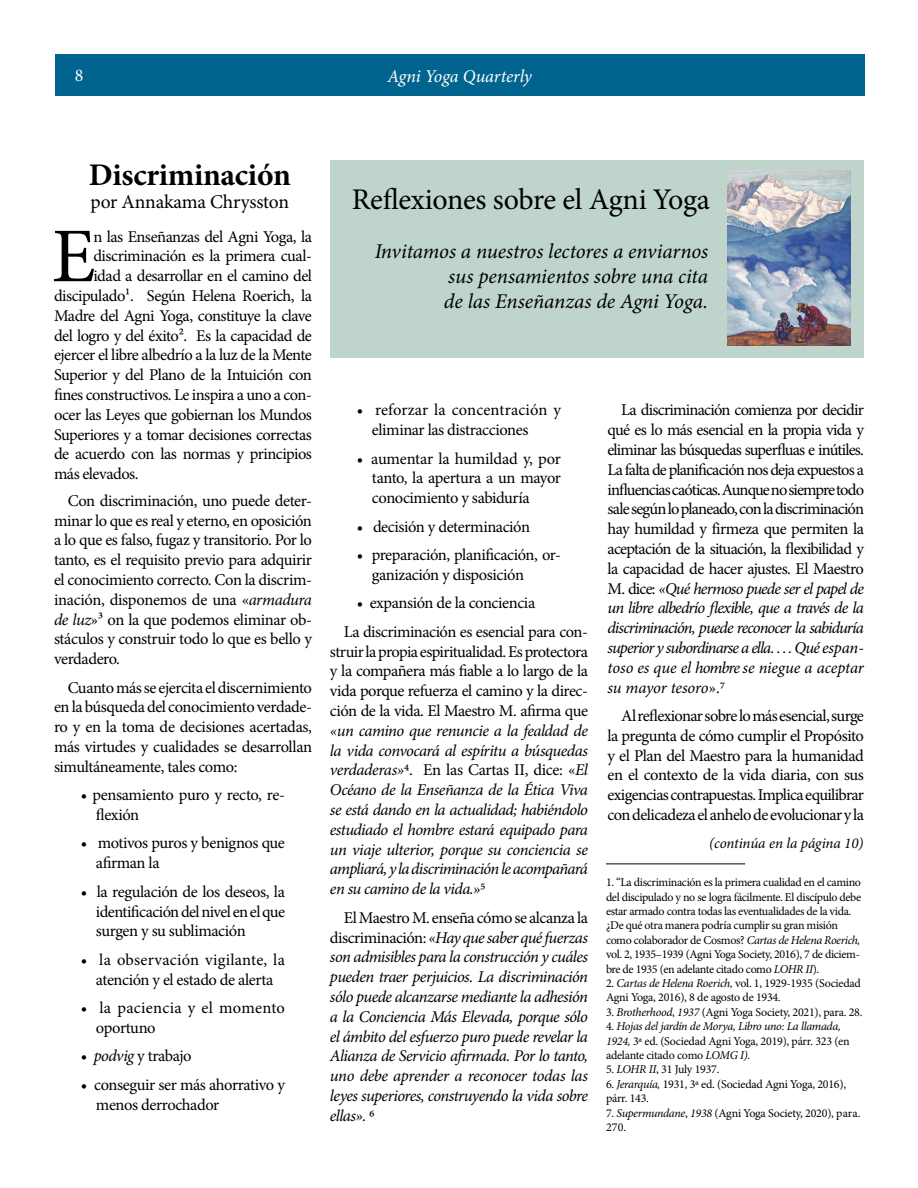
<style>
.page{position:relative;width:918px;height:1188px;background:#fff}
.page>*{position:absolute;margin:0;border:0;box-sizing:border-box;transform-origin:0 0}
.t1{font:77.4px "Minion Pro";color:#000}
.t2{font:700 31.5px "Minion Pro";letter-spacing:-.01em;color:#000}
.t3{font:30px "Minion Pro";letter-spacing:-.01em;color:#000}
.t4{font:italic 21px/25.2px "Minion Pro";letter-spacing:-.005em;color:#000;text-align:justify}
.t5{font:19.5px "Minion Pro";letter-spacing:-.015em;color:#000}
.t6{font:italic 18px "Minion Pro";letter-spacing:-.005em;color:#fff}
.t7{font:18px "Minion Pro";color:#fff}
.t8{font:16.5px/19.8px "Minion Pro";letter-spacing:-.03em;color:#000;text-align:justify}
.t9{font:italic 16.5px/19.8px "Minion Pro";letter-spacing:-.04em;color:#000;text-align:justify}
.t10{font:16.5px/19.8px "Minion Pro";letter-spacing:-.005em;color:#000;text-align:center}
.t11{font:16.5px/19.8px "Minion Pro";letter-spacing:.015em;color:#000}
.t12{font:italic 15px "Minion Pro";letter-spacing:-.01em;color:#000}
.t13{font:12px/14.4px "Minion Pro";letter-spacing:-.03em;color:#000}
.s1{font-style:italic}
.s2{font-style:normal}
</style>
<div class="page">
<div style="left:55px;top:54px;width:810px;height:41px;background:#00648e"></div>
<div style="left:330px;top:160px;width:534px;height:198px;background:#bfd5cb"></div>
<img style="left:727px;top:170px;width:123px;height:176px">
<hr style="left:606px;top:864px;width:139px;height:1px;background:#000">
<p class="t7" style="left:75px;top:63px;width:10px">8</p>
<p class="t6" style="left:388px;top:64px;width:146px">Agni Yoga Quarterly</p>
<h2 class="t2" style="left:89px;top:153px;width:204px">Discriminación</h2>
<p class="t5" style="left:91px;top:189px;width:200px">por Annakama Chrysston</p>
<h1 class="t1" style="left:52px;top:205px;width:45px">E</h1>
<p class="t8" style="left:93px;top:227px;width:220px">n las Enseñanzas del Agni Yoga, la</p>
<p class="t8" style="left:93px;top:246px;width:220px">discriminación es la primera cual-</p>
<p class="t8" style="left:93px;top:266px;width:220px">idad a desarrollar en el camino del</p>
<p class="t8" style="left:54px;top:286px;width:260px">discipulado1. Según Helena Roerich, la</p>
<p class="t8" style="left:54px;top:306px;width:260px">Madre del Agni Yoga, constituye la clave</p>
<p class="t8" style="left:54px;top:326px;width:259px">del logro y del éxito2. Es la capacidad de</p>
<p class="t8" style="left:54px;top:345px;width:259px">ejercer el libre albedrío a la luz de la Mente</p>
<p class="t8" style="left:54px;top:365px;width:259px">Superior y del Plano de la Intuición con</p>
<p class="t8" style="left:54px;top:385px;width:260px">fines constructivos. Le inspira a uno a con-</p>
<p class="t8" style="left:54px;top:405px;width:260px">ocer las Leyes que gobiernan los Mundos</p>
<p class="t8" style="left:54px;top:425px;width:259px">Superiores y a tomar decisiones correctas</p>
<p class="t8" style="left:54px;top:444px;width:260px">de acuerdo con las normas y principios</p>
<p class="t8" style="left:54px;top:464px;width:86px">más elevados.</p>
<p class="t8" style="left:54px;top:491px;width:260px;text-indent:14px">Con discriminación, uno puede deter&shy;minar lo que es real y eterno, en oposición a lo que es falso, fugaz y transitorio. Por lo tanto, es el requisito previo para adquirir el conocimiento correcto. Con la discrim&shy;inación, disponemos de una «<span class="s1">armadura de luz</span>»3 on la que podemos eliminar ob&shy;stáculos y construir todo lo que es bello y verdadero.</p>
<p class="t8" style="left:54px;top:678px;width:260px;text-indent:14px">Cuanto más se ejercita el discernimiento en la búsqueda del conocimiento verdade&shy;ro y en la toma de decisiones acertadas, más virtudes y cualidades se desarrollan simultáneamente, tales como:</p>
<p class="t8" style="left:96px;top:785px;width:191px;text-indent:-15px">• pensamiento puro y recto, re&shy;flexión</p>
<p class="t8" style="left:96px;top:833px;width:191px;text-indent:-15px">• motivos puros y benignos que afirman la</p>
<p class="t8" style="left:96px;top:882px;width:191px;text-indent:-15px">• la regulación de los deseos, la identificación del nivel en el que surgen y su sublimación</p>
<p class="t10" style="left:81px;top:950px;width:205px">• la observación vigilante, la atención y el estado de alerta</p>
<p class="t11" style="left:96px;top:998px;width:191px;text-indent:-15px">• la paciencia y el momento oportuno</p>
<p class="t8" style="left:81px;top:1046px;width:112px">• <span class="s1">podvig</span> y trabajo</p>
<p class="t8" style="left:96px;top:1075px;width:191px;text-indent:-15px">• conseguir ser más ahorrativo y menos derrochador</p>
<h3 class="t3" style="left:352px;top:180px;width:360px">Reflexiones sobre el Agni Yoga</h3>
<p class="t4" style="left:444px;top:238px;width:266px;text-indent:-69px">Invitamos a nuestros lectores a enviarnos sus pensamientos sobre una cita de las Enseñanzas de Agni Yoga.</p>
<p class="t8" style="left:372px;top:400px;width:190px;text-indent:-15px">• reforzar la concentración y eliminar las distracciones</p>
<p class="t8" style="left:372px;top:449px;width:191px;text-indent:-15px">• aumentar la humildad y, por tanto, la apertura a un mayor conocimiento y sabiduría</p>
<p class="t8" style="left:357px;top:517px;width:175px">• decisión y determinación</p>
<p class="t8" style="left:372px;top:545px;width:191px;text-indent:-15px">• preparación, planificación, or&shy;ganización y disposición</p>
<p class="t8" style="left:344px;top:589px;width:246px;line-height:28.5px;text-indent:13px">• expansión de la conciencia<br>La discriminación es esencial para con-</p>
<p class="t8" style="left:330px;top:642px;width:260px">struir la propia espiritualidad. Es protectora y la compañera más fiable a lo largo de la vida porque refuerza el camino y la direc&shy;ción de la vida. El Maestro M. afirma que</p>
<p class="t9" style="left:330px;top:721px;width:260px">«un camino que renuncie a la fealdad de la vida convocará al espíritu a búsquedas verdaderas»<span class="s2">4. En las Cartas II, dice: «</span>El Océano de la Enseñanza de la Ética Viva se está dando en la actualidad; habiéndolo estudiado el hombre estará equipado para un viaje ulterior, porque su conciencia se ampliará, y la discriminación le acompañará en su camino de la vida.<span class="s2">»5</span></p>
<p class="t9" style="left:330px;top:908px;width:260px;text-indent:14px"><span class="s2">El Maestro M. enseña cómo se alcanza la discriminación:</span> «Hay que saber qué fuerzas son admisibles para la construcción y cuáles pueden traer perjuicios. La discriminación sólo puede alcanzarse mediante la adhesión a la Conciencia Más Elevada, porque sólo el ámbito del esfuerzo puro puede revelar la Alianza de Servicio afirmada. Por lo tanto, uno debe aprender a reconocer todas las leyes superiores, construyendo la vida sobre ellas». <span class="s2">6</span></p>
<p class="t8" style="left:608px;top:400px;width:258px;text-indent:14px">La discriminación comienza por decidir qué es lo más esencial en la propia vida y eliminar las búsquedas superfluas e inútiles.<br>La falta de planificación nos deja expuestos a influencias caóticas. Aunque no siempre todo sale según lo planeado, con la discriminación hay humildad y firmeza que permiten la aceptación de la situación, la flexibilidad y la capacidad de hacer ajustes. El Maestro M. dice: <span class="s1">«Qué hermoso puede ser el papel de un libre albedrío flexible, que a través de la discriminación, puede reconocer la sabiduría superior y subordinarse a ella . . . . Qué espan&shy;toso es que el hombre se niegue a aceptar su mayor tesoro</span>».7</p>
<p class="t8" style="left:608px;top:706px;width:258px;text-indent:14px">Al reflexionar sobre lo más esencial, surge la pregunta de cómo cumplir el Propósito y el Plan del Maestro para la humanidad en el contexto de la vida diaria, con sus exigencias contrapuestas. Implica equilibrar con delicadeza el anhelo de evolucionar y la</p>
<p class="t12" style="left:709px;top:833px;width:156px">(continúa en la página 10)</p>
<p class="t13" style="left:606px;top:875px;width:257px">1. “La discriminación es la primera cualidad en el camino del discipulado y no se logra fácilmente. El discípulo debe estar armado contra todas las eventualidades de la vida. ¿De qué otra manera podría cumplir su gran misión como colaborador de Cosmos? <span class="s1">Cartas de Helena Roerich, </span>vol. 2, 1935–1939 (Agni Yoga Society, 2016), 7 de diciem&shy;bre de 1935 (en adelante citado como <span class="s1">LOHR II</span>).</p>
<p class="t13" style="left:606px;top:976px;width:256px">2. <span class="s1">Cartas de Helena Roerich,</span> vol. 1, 1929-1935 (Sociedad<br>Agni Yoga, 2016), 8 de agosto de 1934<span class="s1">.</span></p>
<p class="t13" style="left:606px;top:1005px;width:258px">3. <span class="s1">Brotherhood</span>, <span class="s1">1937</span> (Agni Yoga Society, 2021), para. 28.</p>
<p class="t13" style="left:606px;top:1019px;width:245px">4. <span class="s1">Hojas del jardín de Morya, Libro uno: La llamada,<br>1924,</span> 3ª ed. (Sociedad Agni Yoga, 2019), párr. 323 (en adelante citado como <span class="s1">LOMG I).</span></p>
<p class="t13" style="left:606px;top:1062px;width:115px">5. <span class="s1">LOHR II</span>, 31 July 1937.</p>
<p class="t13" style="left:606px;top:1077px;width:242px">6. <span class="s1">Jerarquía,</span> 1931, 3ª ed. (Sociedad Agni Yoga, 2016), párr. 143.</p>
<p class="t13" style="left:606px;top:1106px;width:256px">7. <span class="s1">Supermundane</span>, <span class="s1">1938</span> (Agni Yoga Society, 2020), para.<br>270.</p>
</div>
